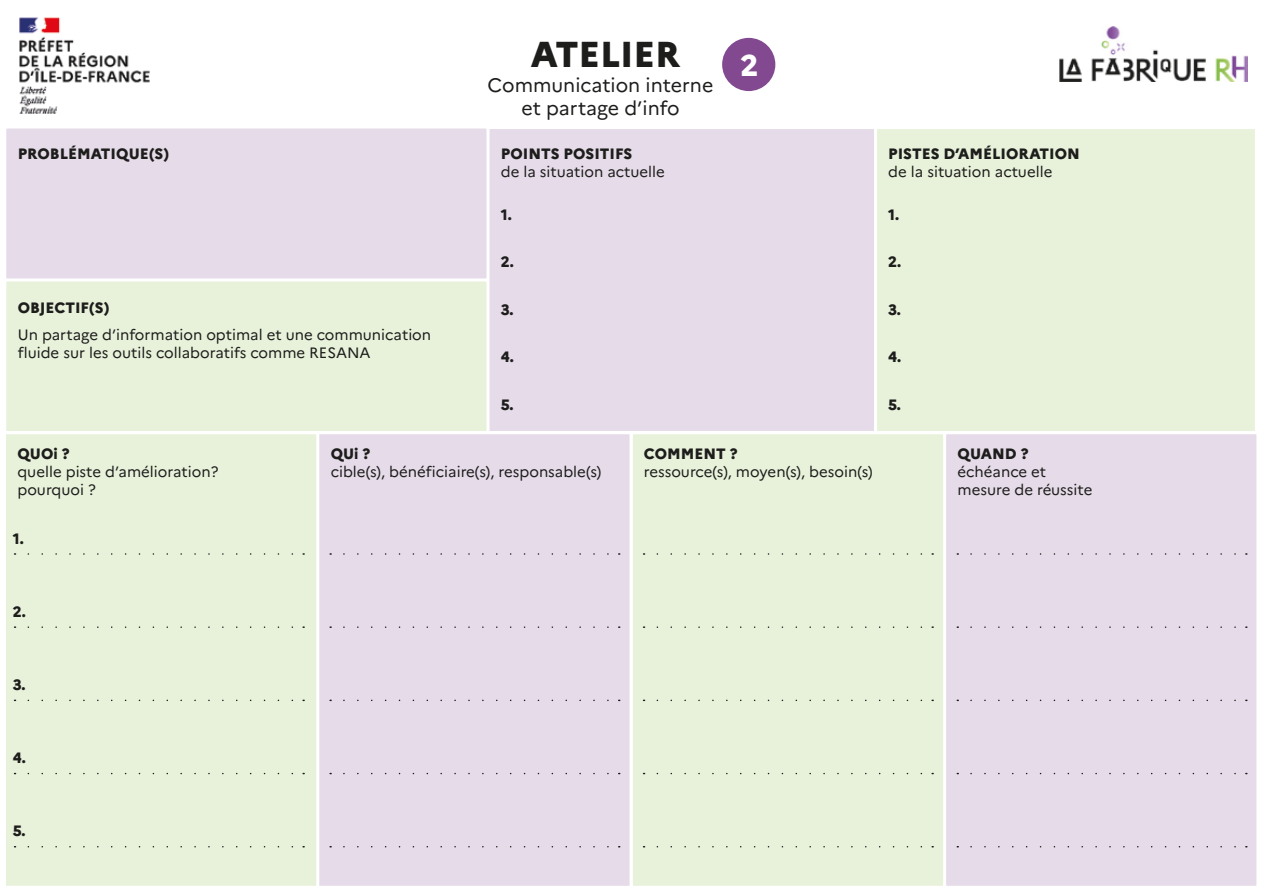
<style>
.page{position:relative;width:1263px;height:893px;background:#fff}
.page>*{position:absolute;margin:0;border:0;box-sizing:border-box;transform-origin:0 0}
.t1{font:800 36px "Marianne";color:#1d1d1b}
.t2{font:800 30px "Marianne";color:#fff}
.t3{font:19.5px/23.4px "Marianne";color:#1d1d1b;text-align:center}
.t4{font:15px/18px "Marianne";color:#1d1d1b}
.t5{font:800 15px "Marianne";color:#1d1d1b}
</style>
<div class="page">
<img style="left:19px;top:17px;width:131px;height:97px">
<img style="left:1060px;top:27px;width:188px;height:55px">
<div style="left:3px;top:126px;width:486px;height:155px;background:#e6dbe9;border:3px solid #fff"></div>
<div style="left:3px;top:278px;width:486px;height:156px;background:#e8f2db;border:3px solid #fff"></div>
<div style="left:486px;top:126px;width:391px;height:308px;background:#e6dbe9;border:3px solid #fff"></div>
<div style="left:3px;top:431px;width:316px;height:458px;background:#e8f2db;border:3px solid #fff"></div>
<div style="left:316px;top:431px;width:317px;height:458px;background:#e6dbe9;border:3px solid #fff"></div>
<div style="left:630px;top:431px;width:316px;height:458px;background:#e8f2db;border:3px solid #fff"></div>
<div style="left:943px;top:431px;width:316px;height:458px;background:#e6dbe9;border:3px solid #fff"></div>
<div style="left:874px;top:126px;width:384px;height:308px;background:#e8f2db;border:3px solid #fff"></div>
<svg style="left:28px;top:553px;width:265px;height:2px"></svg>
<svg style="left:28px;top:626px;width:265px;height:2px"></svg>
<svg style="left:28px;top:700px;width:265px;height:1px"></svg>
<svg style="left:28px;top:773px;width:265px;height:1px"></svg>
<svg style="left:28px;top:846px;width:265px;height:1px"></svg>
<svg style="left:344px;top:553px;width:265px;height:2px"></svg>
<svg style="left:344px;top:626px;width:265px;height:2px"></svg>
<svg style="left:344px;top:700px;width:265px;height:1px"></svg>
<svg style="left:344px;top:773px;width:265px;height:1px"></svg>
<svg style="left:344px;top:846px;width:265px;height:1px"></svg>
<svg style="left:657px;top:553px;width:265px;height:2px"></svg>
<svg style="left:657px;top:626px;width:266px;height:2px"></svg>
<svg style="left:657px;top:700px;width:266px;height:1px"></svg>
<svg style="left:657px;top:773px;width:266px;height:1px"></svg>
<svg style="left:657px;top:846px;width:266px;height:1px"></svg>
<svg style="left:971px;top:553px;width:265px;height:2px"></svg>
<svg style="left:971px;top:626px;width:265px;height:2px"></svg>
<svg style="left:971px;top:700px;width:265px;height:1px"></svg>
<svg style="left:971px;top:773px;width:265px;height:1px"></svg>
<svg style="left:971px;top:846px;width:265px;height:1px"></svg>
<div style="left:722px;top:38px;width:53px;height:53px;background:#824990;border-radius:50%"></div>
<h1 class="t1" style="left:531px;top:32px;width:151px">ATELIER</h1>
<h3 class="t3" style="left:488px;top:73px;width:227px">Communication interne et partage d’info</h3>
<p class="t5" style="left:18px;top:144px;width:153px">PROBLÉMATIQUE(S)</p>
<p class="t5" style="left:501px;top:144px;width:133px">POINTS POSITIFS</p>
<p class="t4" style="left:501px;top:163px;width:166px">de la situation actuelle</p>
<p class="t5" style="left:18px;top:299px;width:93px">OBJECTIF(S)</p>
<p class="t4" style="left:18px;top:326px;width:415px">Un partage d’information optimal et une communication fluide sur les outils collaboratifs comme RESANA</p>
<p class="t5" style="left:501px;top:205px;width:12px">1.</p>
<p class="t5" style="left:501px;top:253px;width:15px">2.</p>
<p class="t5" style="left:501px;top:300px;width:14px">3.</p>
<p class="t5" style="left:501px;top:348px;width:15px">4.</p>
<p class="t5" style="left:501px;top:395px;width:14px">5.</p>
<h2 class="t2" style="left:740px;top:47px;width:19px">2</h2>
<p class="t5" style="left:17px;top:445px;width:54px">QUOi ?</p>
<p class="t4" style="left:17px;top:463px;width:203px">quelle piste d’amélioration? pourquoi ?</p>
<p class="t5" style="left:13px;top:530px;width:12px">1.</p>
<p class="t5" style="left:331px;top:445px;width:41px">QUi ?</p>
<p class="t4" style="left:331px;top:463px;width:272px">cible(s), bénéficiaire(s), responsable(s)</p>
<p class="t5" style="left:644px;top:445px;width:95px">COMMENT ?</p>
<p class="t4" style="left:644px;top:463px;width:230px">ressource(s), moyen(s), besoin(s)</p>
<p class="t5" style="left:888px;top:144px;width:193px">PISTES D’AMÉLIORATION</p>
<p class="t4" style="left:888px;top:163px;width:166px">de la situation actuelle</p>
<p class="t5" style="left:888px;top:205px;width:12px">1.</p>
<p class="t5" style="left:888px;top:253px;width:15px">2.</p>
<p class="t5" style="left:888px;top:300px;width:14px">3.</p>
<p class="t5" style="left:888px;top:348px;width:15px">4.</p>
<p class="t5" style="left:888px;top:395px;width:14px">5.</p>
<p class="t5" style="left:957px;top:445px;width:73px">QUAND ?</p>
<p class="t4" style="left:957px;top:463px;width:136px">échéance et mesure de réussite</p>
<p class="t5" style="left:13px;top:603px;width:15px">2.</p>
<p class="t5" style="left:13px;top:676px;width:14px">3.</p>
<p class="t5" style="left:13px;top:749px;width:15px">4.</p>
<p class="t5" style="left:13px;top:822px;width:14px">5.</p>
</div>
